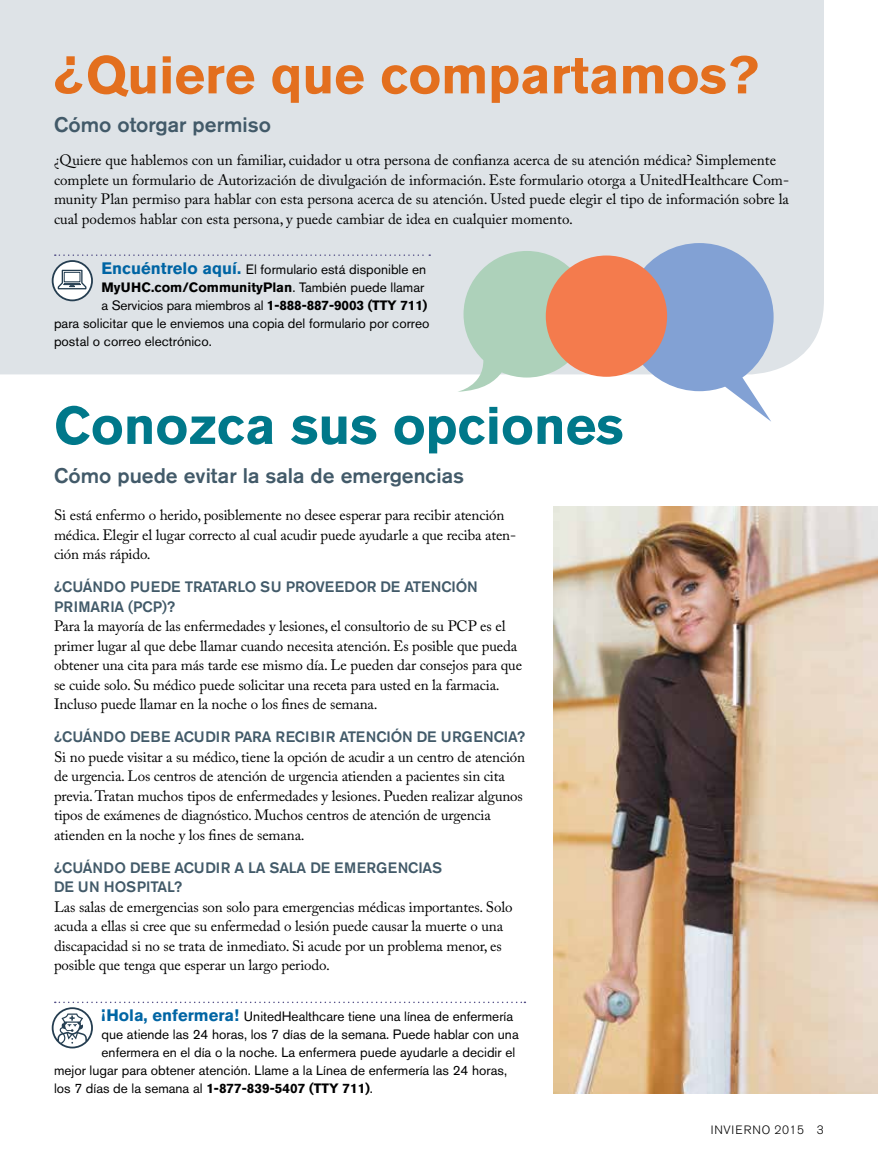
<style>
.page{position:relative;width:878px;height:1161px;background:#fff}
.page>*{position:absolute;margin:0;border:0;box-sizing:border-box;transform-origin:0 0}
.t1{font:700 52.5px "Akzidenz Grotesk BE";color:#e36f1e}
.t2{font:700 52.5px "Akzidenz Grotesk BE";color:#00788a}
.t3{font:500 21px "Akzidenz Grotesk BE";color:#425a69}
.t4{font:15px/19.5px "Adobe Caslon Pro";letter-spacing:-.01em;color:#000}
.t5{font:500 15px/19.5px "Akzidenz Grotesk BE";letter-spacing:-.01em;color:#425a69}
.t6{font:13.5px "Akzidenz Grotesk BE";color:#000}
.t7{font:700 13.5px "Akzidenz Grotesk BE";color:#000}
.t8{font:300 12px "Akzidenz Grotesk BE";letter-spacing:.06em;color:#000}
.s1{font-weight:700;font-size:16.5px;color:#0065a4}
.s2{font-weight:400}
.s3{font-weight:700}
</style>
<div class="page">
<div style="left:0;top:0;width:824px;height:374px;background:#dee3e7"></div>
<img style="left:553px;top:506px;width:325px;height:587px">
<svg style="left:457px;top:243px;width:316px;height:179px"></svg>
<div style="left:545px;top:256px;width:122px;height:121px;background:#f47b4d;border-radius:50%"></div>
<svg style="left:52px;top:1002px;width:473px;height:46px"></svg>
<svg style="left:52px;top:254px;width:378px;height:47px;background:#d9dfe3"></svg>
<h1 class="t1" style="left:54px;top:45px;width:706px">¿Quiere que compartamos?</h1>
<h2 class="t3" style="left:54px;top:112px;width:218px">Cómo otorgar permiso</h2>
<p class="t4" style="left:54px;top:150px;width:736px">¿Quiere que hablemos con un familiar, cuidador u otra persona de confianza acerca de su atención médica? Simplemente complete un formulario de Autorización de divulgación de información. Este formulario otorga a UnitedHealthcare Com&shy;munity Plan permiso para hablar con esta persona acerca de su atención. Usted puede elegir el tipo de información sobre la cual podemos hablar con esta persona, y puede cambiar de idea en cualquier momento.</p>
<p class="t6" style="left:102px;top:261px;width:326px"><span class="s1">Encuéntrelo aquí.</span> El formulario está disponible en</p>
<p class="t7" style="left:102px;top:279px;width:324px">MyUHC.com/CommunityPlan<span class="s2">. También puede llamar</span></p>
<p class="t6" style="left:102px;top:297px;width:327px">a Servicios para miembros al <span class="s3">1-888-887-9003 (TTY 711)</span></p>
<p class="t6" style="left:54px;top:315px;width:377px">para solicitar que le enviemos una copia del formulario por correo</p>
<p class="t6" style="left:54px;top:333px;width:159px">postal o correo electrónico.</p>
<h1 class="t2" style="left:54px;top:395px;width:571px">Conozca sus opciones</h1>
<h2 class="t3" style="left:54px;top:462px;width:411px">Cómo puede evitar la sala de emergencias</h2>
<p class="t4" style="left:54px;top:505px;width:463px">Si está enfermo o herido, posiblemente no desee esperar para recibir atención médica. Elegir el lugar correcto al cual acudir puede ayudarle a que reciba aten&shy;ción más rápido.</p>
<p class="t5" style="left:54px;top:577px;width:425px">¿CUÁNDO PUEDE TRATARLO SU PROVEEDOR DE ATENCIÓN<br>PRIMARIA (PCP)?</p>
<p class="t4" style="left:54px;top:616px;width:469px">Para la mayoría de las enfermedades y lesiones, el consultorio de su PCP es el primer lugar al que debe llamar cuando necesita atención. Es posible que pueda obtener una cita para más tarde ese mismo día. Le pueden dar consejos para que se cuide solo. Su médico puede solicitar una receta para usted en la farmacia.<br>Incluso puede llamar en la noche o los fines de semana.</p>
<p class="t5" style="left:54px;top:727px;width:472px">¿CUÁNDO DEBE ACUDIR PARA RECIBIR ATENCIÓN DE URGENCIA?</p>
<p class="t4" style="left:54px;top:747px;width:472px">Si no puede visitar a su médico, tiene la opción de acudir a un centro de atención de urgencia. Los centros de atención de urgencia atienden a pacientes sin cita previa. Tratan muchos tipos de enfermedades y lesiones. Pueden realizar algunos tipos de exámenes de diagnóstico. Muchos centros de atención de urgencia atienden en la noche y los fines de semana.</p>
<p class="t5" style="left:54px;top:857px;width:389px">¿CUÁNDO DEBE ACUDIR A LA SALA DE EMERGENCIAS<br>DE UN HOSPITAL?</p>
<p class="t4" style="left:54px;top:897px;width:460px">Las salas de emergencias son solo para emergencias médicas importantes. Solo acuda a ellas si cree que su enfermedad o lesión puede causar la muerte o una discapacidad si no se trata de inmediato. Si acude por un problema menor, es posible que tenga que esperar un largo periodo.</p>
<p class="t6" style="left:102px;top:1008px;width:413px"><span class="s1">¡Hola, enfermera!</span> UnitedHealthcare tiene una línea de enfermería</p>
<p class="t6" style="left:102px;top:1026px;width:419px">que atiende las 24 horas, los 7 días de la semana. Puede hablar con una</p>
<p class="t6" style="left:102px;top:1044px;width:415px">enfermera en el día o la noche. La enfermera puede ayudarle a decidir el</p>
<p class="t6" style="left:54px;top:1062px;width:454px">mejor lugar para obtener atención. Llame a la Línea de enfermería las 24 horas,</p>
<p class="t7" style="left:54px;top:1081px;width:320px"><span class="s2">los 7 días de la semana al</span> 1-877-839-5407 (TTY 711)<span class="s2">.</span></p>
<p class="t8" style="left:710px;top:1123px;width:115px">INVIERNO 2015 3</p>
</div>
